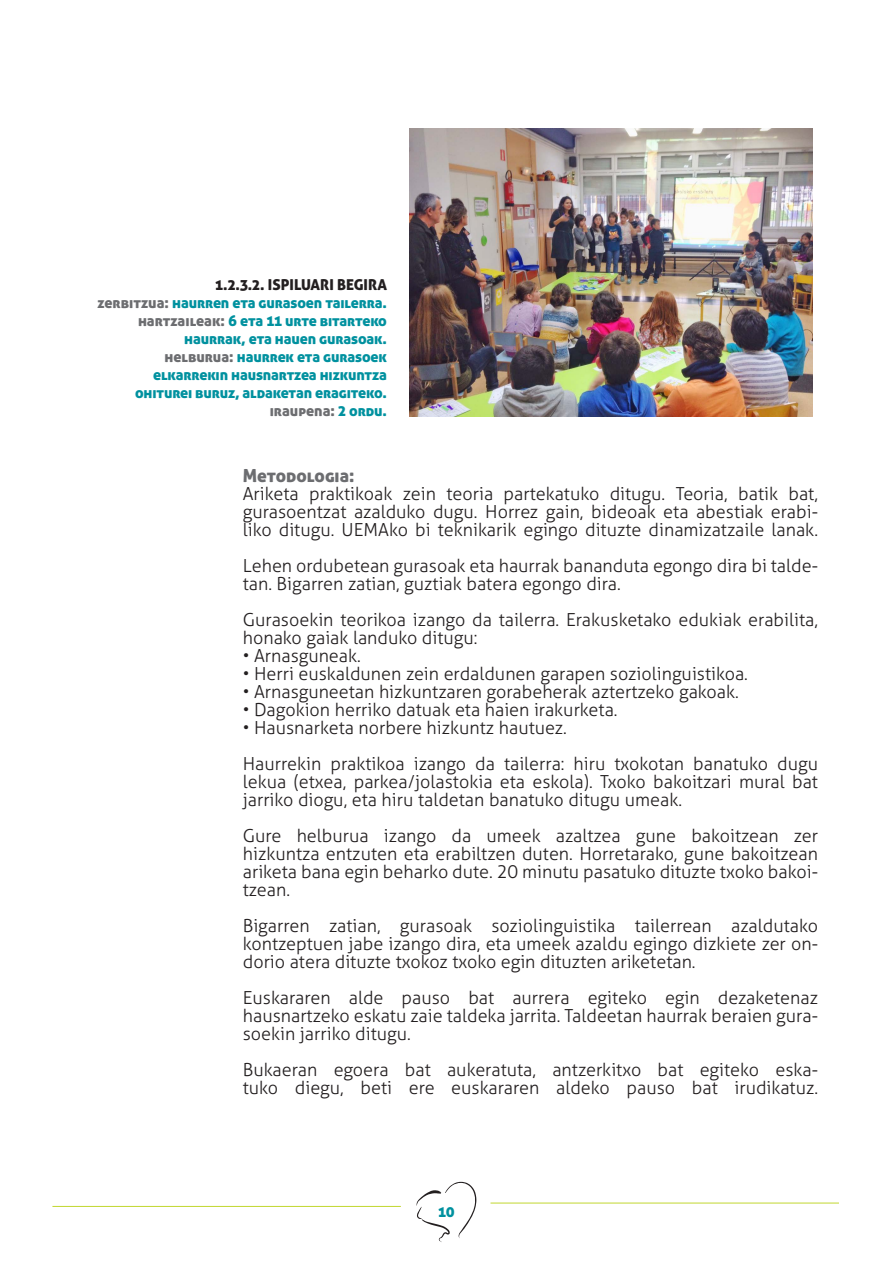
<style>
.page{position:relative;width:893px;height:1263px;background:#fff}
.page>*{position:absolute;margin:0;border:0;box-sizing:border-box;transform-origin:0 0}
.t1{font:300 18px/18px "Aller";color:#231f20}
.t2{font:18px "Aller Display";color:#6c6d70}
.t3{font:15px/18px "Aller Display";letter-spacing:-.01em;color:#00919f;text-align:right}
.s1{color:#231f20}
.s2{color:#6c6d70}
</style>
<div class="page">
<img style="left:409px;top:129px;width:404px;height:288px">
<svg style="left:416px;top:1182px;width:60px;height:60px"></svg>
<hr style="left:52px;top:1206px;width:349px;height:1px;background:#c1d72f">
<hr style="left:490px;top:1203px;width:349px;height:1px;background:#c1d72f">
<p class="t3" style="left:97px;top:275px;width:291px"><span class="s1">1.2.3.2. ISPILUARI BEGIRA<br></span><span class="s2">zerbitzua:</span> haurren eta gurasoen tailerra. <span class="s2">hartzaileak:</span> 6 eta 11 urte bitarteko haurrak, eta hauen gurasoak.<br><span class="s2">helburua:</span> haurrek eta gurasoek elkarrekin hausnartzea hizkuntza ohiturei buruz, aldaketan eragiteko. <span class="s2">iraupena:</span> 2 ordu.</p>
<p class="t2" style="left:243px;top:464px;width:113px">Metodologia:</p>
<p class="t1" style="left:243px;top:485px;width:577px;text-align:justify">Ariketa praktikoak zein teoria partekatuko ditugu. Teoria, batik bat, gurasoentzat azalduko dugu. Horrez gain, bideoak eta abestiak erabi&shy;liko ditugu. UEMAko bi teknikarik egingo dituzte dinamizatzaile lanak.</p>
<p class="t1" style="left:243px;top:557px;width:577px">Lehen ordubetean gurasoak eta haurrak bananduta egongo dira bi talde&shy;tan. Bigarren zatian, guztiak batera egongo dira.</p>
<p class="t1" style="left:243px;top:611px;width:577px">Gurasoekin teorikoa izango da tailerra. Erakusketako edukiak erabilita, honako gaiak landuko ditugu:</p>
<p class="t1" style="left:243px;top:647px;width:120px">• Arnasguneak.</p>
<p class="t1" style="left:243px;top:665px;width:507px">• Herri euskaldunen zein erdaldunen garapen soziolinguistikoa.</p>
<p class="t1" style="left:243px;top:683px;width:498px">• Arnasguneetan hizkuntzaren gorabeherak aztertzeko gakoak.</p>
<p class="t1" style="left:243px;top:701px;width:376px">• Dagokion herriko datuak eta haien irakurketa.</p>
<p class="t1" style="left:243px;top:710px;width:577px;line-height:36px">• Hausnarketa norbere hizkuntz hautuez.<br>Haurrekin praktikoa izango da tailerra: hiru txokotan banatuko dugu</p>
<p class="t1" style="left:243px;top:773px;width:577px">lekua (etxea, parkea/jolastokia eta eskola). Txoko bakoitzari mural bat jarriko diogu, eta hiru taldetan banatuko ditugu umeak.</p>
<p class="t1" style="left:243px;top:827px;width:577px;text-align:justify">Gure helburua izango da umeek azaltzea gune bakoitzean zer hizkuntza entzuten eta erabiltzen duten. Horretarako, gune bakoitzean ariketa bana egin beharko dute. 20 minutu pasatuko dituzte txoko bakoi&shy;tzean.</p>
<p class="t1" style="left:243px;top:917px;width:577px;text-align:justify">Bigarren zatian, gurasoak soziolinguistika tailerrean azaldutako kontzeptuen jabe izango dira, eta umeek azaldu egingo dizkiete zer on&shy;dorio atera dituzte txokoz txoko egin dituzten ariketetan.</p>
<p class="t1" style="left:243px;top:989px;width:577px;text-align:justify">Euskararen alde pauso bat aurrera egiteko egin dezaketenaz hausnartzeko eskatu zaie taldeka jarrita. Taldeetan haurrak beraien gura&shy;soekin jarriko ditugu.</p>
<p class="t1" style="left:243px;top:1061px;width:577px">Bukaeran egoera bat aukeratuta, antzerkitxo bat egiteko eska&shy;tuko diegu, beti ere euskararen aldeko pauso bat irudikatuz.</p>
<p class="t3" style="left:438px;top:1203px;width:18px">10</p>
</div>
